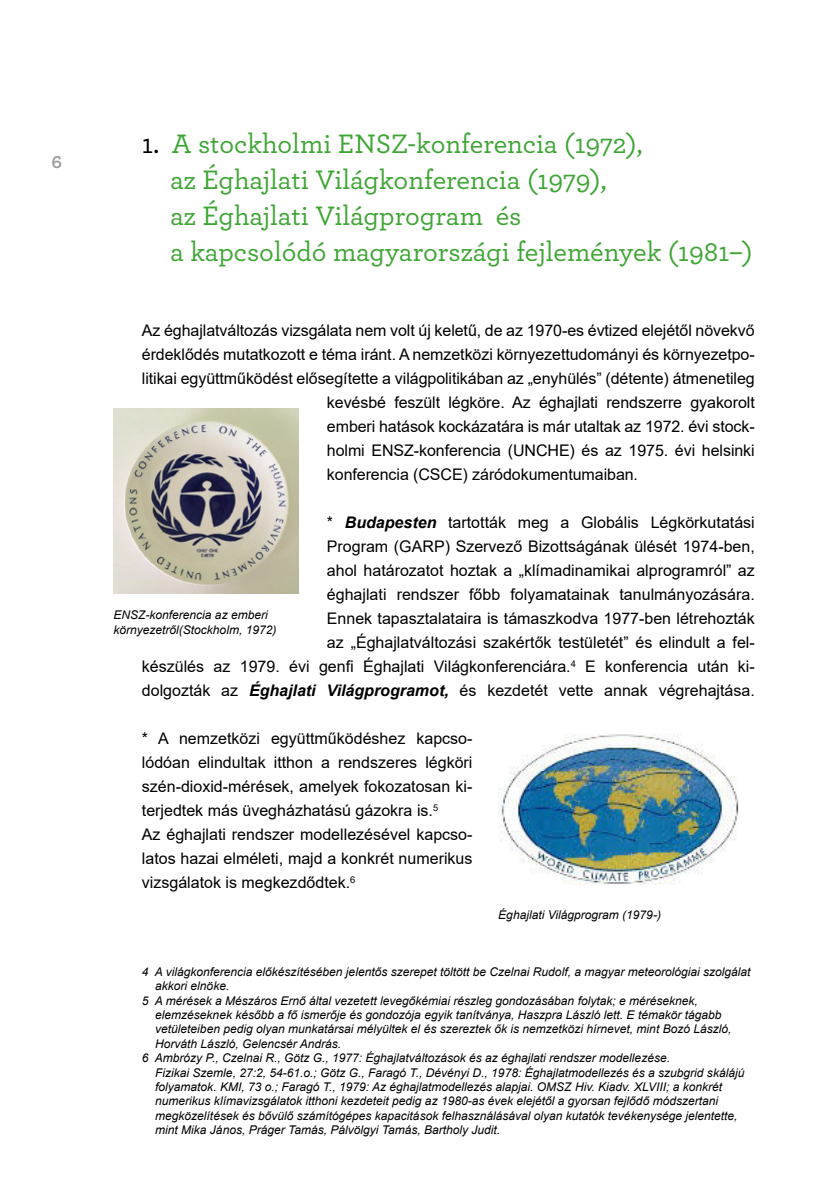
<style>
.page{position:relative;width:840px;height:1191px;background:#fff}
.page>*{position:absolute;margin:0;border:0;box-sizing:border-box;transform-origin:0 0}
.t1{font:500 28px/36px "Archer Pro";letter-spacing:-.005em;color:#3fa535}
.t2{font:700 18px "Archer Pro";color:#9d9d9c}
.t3{font:16px/24px "Arial";color:#000;text-align:right}
.t4{font:italic 12px/14.4px "Arial";color:#000}
.s1{color:#000}
.s2{font-weight:700;font-style:italic}
</style>
<div class="page">
<img style="left:113px;top:408px;width:185px;height:185px">
<img style="left:498px;top:733px;width:240px;height:152px">
<p class="t2" style="left:51px;top:148px;width:12px">6</p>
<h1 class="t1" style="left:170px;top:125px;width:583px;text-indent:-28px"><span class="s1">1.</span> A stockholmi ENSZ-konferencia (1972),<br>az Éghajlati Világkonferencia (1979),<br>az Éghajlati Világprogram és<br>a kapcsolódó magyarországi fejlemények (1981–)</h1>
<p class="t3" style="left:142px;top:318px;width:614px">Az éghajlatváltozás vizsgálata nem volt új keletű, de az 1970-es évtized elejétől növekvő</p>
<p class="t3" style="left:142px;top:342px;width:614px">érdeklődés mutatkozott e téma iránt. A nemzetközi környezettudományi és környezetpo-</p>
<p class="t3" style="left:142px;top:366px;width:614px">litikai együttműködést elősegítette a világpolitikában az „enyhülés” (détente) átmenetileg</p>
<p class="t3" style="left:327px;top:390px;width:429px">kevésbé feszült légköre. Az éghajlati rendszerre gyakorolt</p>
<p class="t3" style="left:327px;top:414px;width:429px">emberi hatások kockázatára is már utaltak az 1972. évi stock-</p>
<p class="t3" style="left:327px;top:438px;width:429px">holmi ENSZ-konferencia (UNCHE) és az 1975. évi helsinki</p>
<p class="t3" style="left:327px;top:462px;width:312px">konferencia (CSCE) záródokumentumaiban.</p>
<p class="t3" style="left:142px;top:510px;width:614px">* <span class="s2">Budapesten</span> tartották meg a Globális Légkörkutatási<br>Program (GARP) Szervező Bizottságának ülését 1974-ben,<br>ahol határozatot hoztak a „klímadinamikai alprogramról” az<br>éghajlati rendszer főbb folyamatainak tanulmányozására.<br>Ennek tapasztalataira is támaszkodva 1977-ben létrehozták<br>az „Éghajlatváltozási szakértők testületét” és elindult a fel-<br>készülés az 1979. évi genfi Éghajlati Világkonferenciára.<sup>4</sup> E konferencia után ki&shy;dolgozták az <span class="s2">Éghajlati Világprogramot,</span> és kezdetét vette annak végrehajtása.</p>
<p class="t3" style="left:142px;top:726px;width:332px;text-align:left">* A nemzetközi együttműködéshez kapcso&shy;lódóan elindultak itthon a rendszeres légköri szén-dioxid-mérések, amelyek fokozatosan ki&shy;terjedtek más üvegházhatású gázokra is.<sup>5<br></sup>Az éghajlati rendszer modellezésével kapcso&shy;latos hazai elméleti, majd a konkrét numerikus vizsgálatok is megkezdődtek.<sup>6</sup></p>
<p class="t4" style="left:113px;top:608px;width:164px">ENSZ-konferencia az emberi környezetről(Stockholm, 1972)</p>
<p class="t4" style="left:498px;top:908px;width:164px">Éghajlati Világprogram (1979-)</p>
<p class="t4" style="left:142px;top:964px;width:610px">4 A világkonferencia előkészítésében jelentős szerepet töltött be Czelnai Rudolf, a magyar meteorológiai szolgálat</p>
<p class="t4" style="left:155px;top:979px;width:76px">akkori elnöke.</p>
<p class="t4" style="left:142px;top:993px;width:557px">5 A mérések a Mészáros Ernő által vezetett levegőkémiai részleg gondozásában folytak; e méréseknek,</p>
<p class="t4" style="left:155px;top:1007px;width:567px">elemzéseknek később a fő ismerője és gondozója egyik tanítványa, Haszpra László lett. E témakör tágabb</p>
<p class="t4" style="left:155px;top:1022px;width:577px">vetületeiben pedig olyan munkatársai mélyültek el és szereztek ők is nemzetközi hírnevet, mint Bozó László,</p>
<p class="t4" style="left:155px;top:1036px;width:187px">Horváth László, Gelencsér András.</p>
<p class="t4" style="left:142px;top:1051px;width:529px">6 Ambrózy P., Czelnai R., Götz G., 1977: Éghajlatváltozások és az éghajlati rendszer modellezése.</p>
<p class="t4" style="left:155px;top:1065px;width:590px">Fizikai Szemle, 27:2, 54-61.o.; Götz G., Faragó T., Dévényi D., 1978: Éghajlatmodellezés és a szubgrid skálájú</p>
<p class="t4" style="left:155px;top:1079px;width:568px">folyamatok. KMI, 73 o.; Faragó T., 1979: Az éghajlatmodellezés alapjai. OMSZ Hiv. Kiadv. XLVIII; a konkrét</p>
<p class="t4" style="left:155px;top:1094px;width:564px">numerikus klímavizsgálatok itthoni kezdeteit pedig az 1980-as évek elejétől a gyorsan fejlődő módszertani</p>
<p class="t4" style="left:155px;top:1108px;width:583px">megközelítések és bővülő számítógépes kapacitások felhasználásával olyan kutatók tevékenysége jelentette,</p>
<p class="t4" style="left:155px;top:1123px;width:346px">mint Mika János, Práger Tamás, Pálvölgyi Tamás, Bartholy Judit.</p>
</div>
